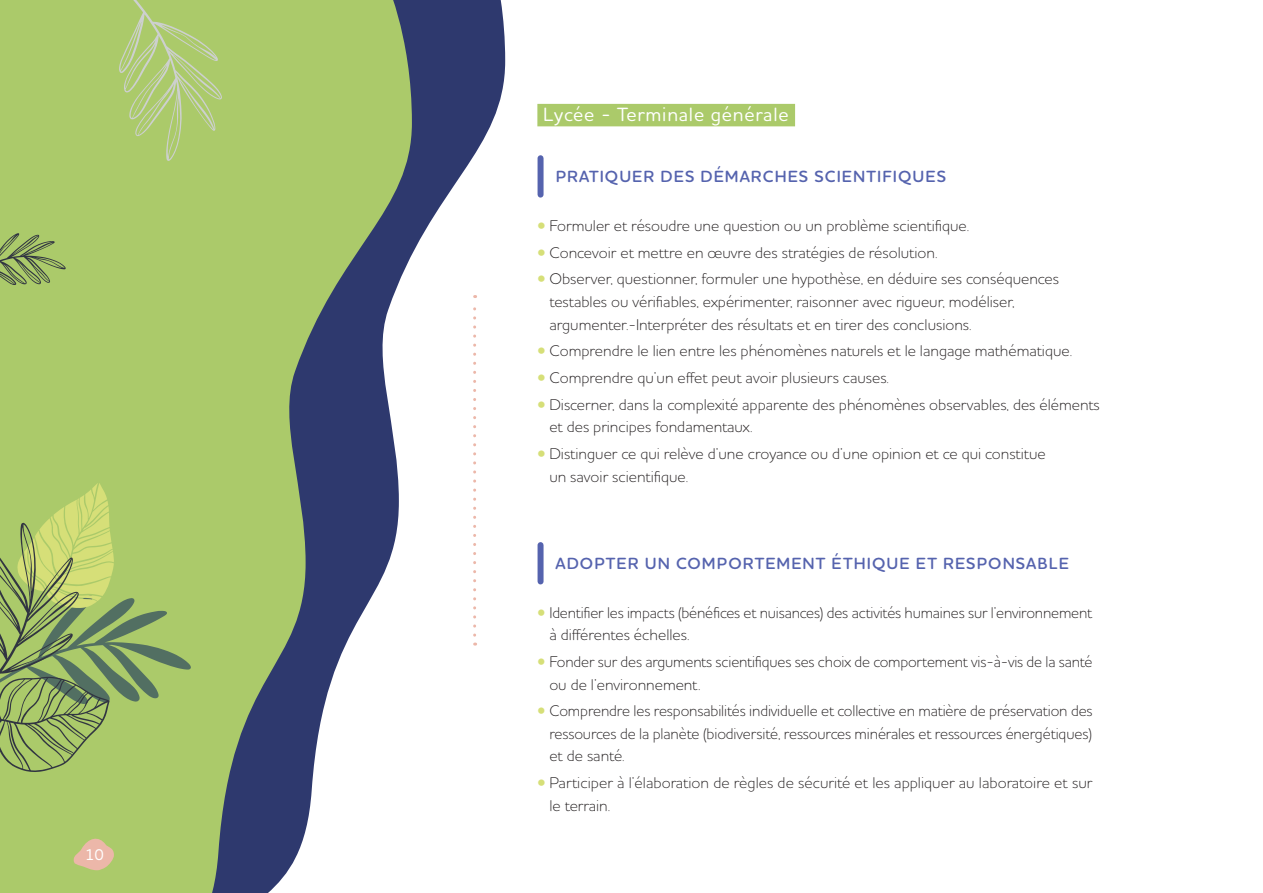
<style>
.page{position:relative;width:1263px;height:893px;background:#fff}
.page>*{position:absolute;margin:0;border:0;box-sizing:border-box;transform-origin:0 0}
.t1{font:500 19.5px "Houschka Rounded";letter-spacing:.04em;color:#fff}
.t2{font:600 16.5px "Houschka Rounded";letter-spacing:.065em;color:#5563ae}
.t3{font:300 15.75px/22.5px "Houschka Rounded";color:#231f20}
.t4{font:500 15.75px "Houschka Rounded";color:#fff}
.s1{color:#d6df78}
</style>
<div class="page">
<div style="left:537px;top:104px;width:258px;height:22px;background:#abca6a"></div>
<div style="left:537px;top:158px;width:6px;height:37px;background:#5563ae"></div>
<div style="left:537px;top:545px;width:6px;height:36px;background:#5563ae"></div>
<svg style="left:412px;top:0;width:93px;height:646px"></svg>
<svg style="left:0;top:0;width:412px;height:893px;background:#9db47c"></svg>
<svg style="left:104px;top:0;width:118px;height:161px;background:#aeca75"></svg>
<svg style="left:0;top:483px;width:191px;height:289px;background:#9fb968"></svg>
<svg style="left:0;top:233px;width:66px;height:52px;background:#90a960"></svg>
<svg style="left:74px;top:835px;width:40px;height:35px"></svg>
<p class="t4" style="left:85px;top:845px;width:20px">10</p>
<p class="t1" style="left:543px;top:102px;width:247px">Lycée - Terminale générale</p>
<p class="t2" style="left:556px;top:166px;width:392px">PRATIQUER DES DÉMARCHES SCIENTIFIQUES</p>
<p class="t3" style="left:537px;top:214px;width:433px"><span class="s1">•</span> Formuler et résoudre une question ou un problème scientifique.</p>
<p class="t3" style="left:537px;top:241px;width:401px"><span class="s1">•</span> Concevoir et mettre en œuvre des stratégies de résolution.</p>
<p class="t3" style="left:549px;top:267px;width:511px;text-indent:-12px"><span class="s1">•</span> Observer, questionner, formuler une hypothèse, en déduire ses conséquences testables ou vérifiables, expérimenter, raisonner avec rigueur, modéliser, argumenter.-Interpréter des résultats et en tirer des conclusions.</p>
<p class="t3" style="left:537px;top:339px;width:536px"><span class="s1">•</span> Comprendre le lien entre les phénomènes naturels et le langage mathématique.</p>
<p class="t3" style="left:537px;top:366px;width:353px"><span class="s1">•</span> Comprendre qu’un effet peut avoir plusieurs causes.</p>
<p class="t3" style="left:549px;top:393px;width:552px;text-indent:-12px"><span class="s1">•</span> Discerner, dans la complexité apparente des phénomènes observables, des éléments et des principes fondamentaux.</p>
<p class="t3" style="left:549px;top:442px;width:498px;text-indent:-12px"><span class="s1">•</span> Distinguer ce qui relève d’une croyance ou d’une opinion et ce qui constitue un savoir scientifique.</p>
<p class="t2" style="left:555px;top:553px;width:515px">ADOPTER UN COMPORTEMENT ÉTHIQUE ET RESPONSABLE</p>
<p class="t3" style="left:549px;top:601px;width:544px;text-indent:-12px"><span class="s1">•</span> Identifier les impacts (bénéfices et nuisances) des activités humaines sur l’environnement à différentes échelles.</p>
<p class="t3" style="left:549px;top:650px;width:545px;text-indent:-12px"><span class="s1">•</span> Fonder sur des arguments scientifiques ses choix de comportement vis-à-vis de la santé ou de l’environnement.</p>
<p class="t3" style="left:549px;top:699px;width:545px;text-align:justify;text-indent:-12px"><span class="s1">•</span> Comprendre les responsabilités individuelle et collective en matière de préservation des ressources de la planète (biodiversité, ressources minérales et ressources énergétiques) et de santé.</p>
<p class="t3" style="left:549px;top:771px;width:545px;text-indent:-12px"><span class="s1">•</span> Participer à l’élaboration de règles de sécurité et les appliquer au laboratoire et sur le terrain.</p>
</div>
